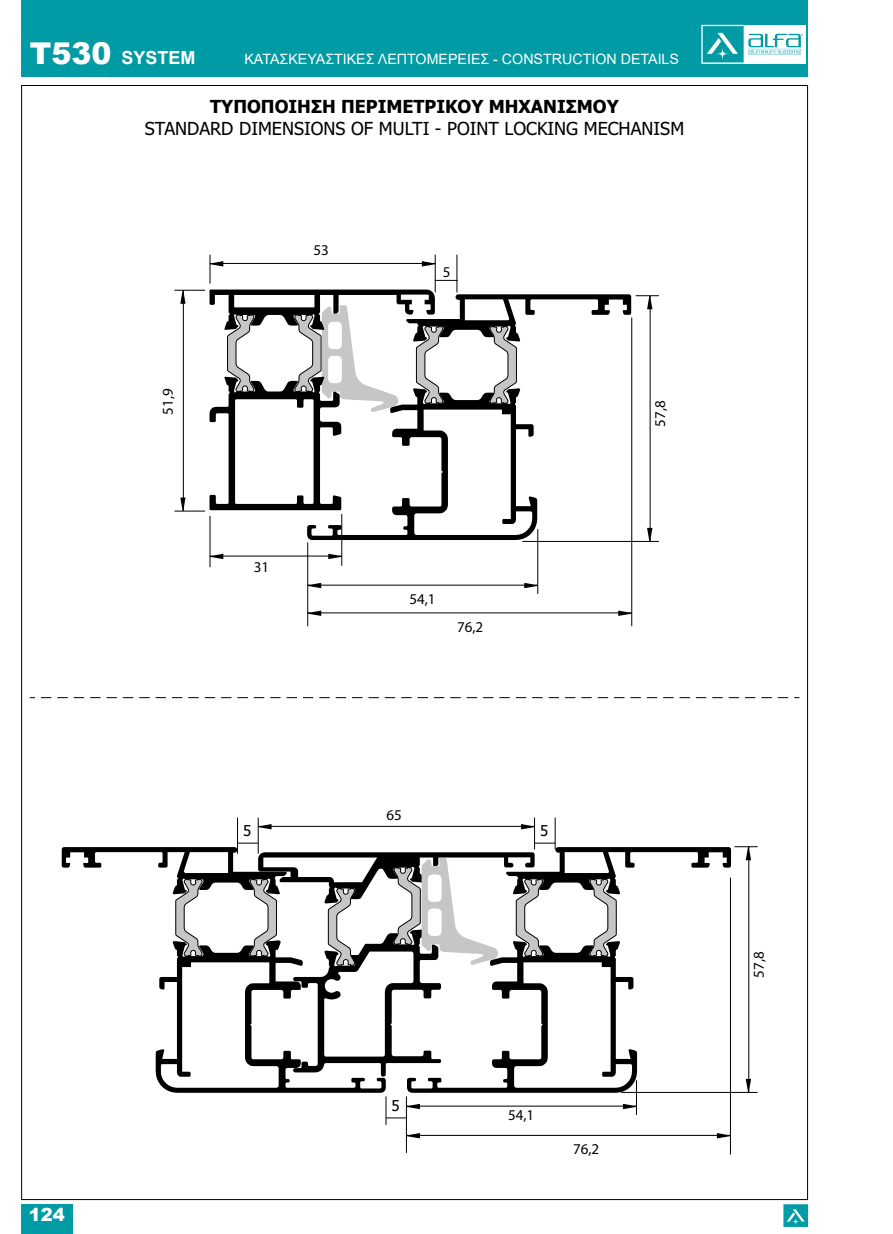
<style>
.page{position:relative;width:893px;height:1234px;background:#fff}
.page>*{position:absolute;margin:0;border:0;box-sizing:border-box;transform-origin:0 0}
.t1{font:18px "Tahoma";color:#000}
.t2{font:700 18px "Tahoma";color:#000}
.t3{font:700 18px "Arial";color:#fff}
.t4{font:900 18px "Arial";color:#fff}
.t5{font:15px "Myriad Pro";color:#010203}
.t6{font:15px "Tahoma";color:#000}
.t7{font:14.25px "Arial";color:#fff}
.s1{font-weight:900;font-size:30px}
</style>
<div class="page">
<div style="left:21px;top:1203px;width:51px;height:30px;background:#009ba4"></div>
<div style="left:21px;top:0;width:787px;height:77px;background:#009ba4"></div>
<div style="left:744px;top:26px;width:61px;height:36px;background:#fff"></div>
<svg style="left:701px;top:25px;width:102px;height:39px"></svg>
<svg style="left:783px;top:1204px;width:25px;height:22px"></svg>
<svg style="left:716px;top:1131px;width:14px;height:7px"></svg>
<svg style="left:405px;top:1131px;width:16px;height:7px"></svg>
<hr style="left:730px;top:877px;width:1px;height:276px;background:#000">
<hr style="left:406px;top:1096px;width:1px;height:56px;background:#000">
<hr style="left:419px;top:1134px;width:299px;height:1px;background:#000">
<svg style="left:520px;top:822px;width:16px;height:8px"></svg>
<svg style="left:257px;top:822px;width:15px;height:8px"></svg>
<hr style="left:555px;top:817px;width:1px;height:31px;background:#000">
<hr style="left:237px;top:817px;width:1px;height:36px;background:#000">
<hr style="left:534px;top:817px;width:1px;height:31px;background:#000">
<hr style="left:258px;top:817px;width:1px;height:36px;background:#000">
<hr style="left:271px;top:826px;width:251px;height:1px;background:#000">
<svg style="left:327px;top:552px;width:16px;height:8px"></svg>
<svg style="left:209px;top:552px;width:15px;height:8px"></svg>
<svg style="left:421px;top:260px;width:14px;height:7px"></svg>
<svg style="left:179px;top:289px;width:8px;height:15px"></svg>
<svg style="left:179px;top:496px;width:8px;height:16px"></svg>
<hr style="left:223px;top:555px;width:106px;height:1px;background:#000">
<hr style="left:210px;top:516px;width:1px;height:50px;background:#000">
<hr style="left:341px;top:514px;width:1px;height:51px;background:#000">
<svg style="left:436px;top:280px;width:21px;height:1px"></svg>
<hr style="left:457px;top:255px;width:1px;height:37px;background:#000">
<hr style="left:435px;top:255px;width:1px;height:37px;background:#000">
<svg style="left:209px;top:255px;width:15px;height:28px"></svg>
<hr style="left:223px;top:263px;width:200px;height:1px;background:#000">
<hr style="left:175px;top:290px;width:30px;height:1px;background:#000">
<hr style="left:175px;top:510px;width:30px;height:1px;background:#000">
<hr style="left:183px;top:303px;width:1px;height:195px;background:#000">
<svg style="left:523px;top:581px;width:16px;height:8px"></svg>
<svg style="left:308px;top:581px;width:14px;height:8px"></svg>
<svg style="left:617px;top:609px;width:16px;height:7px"></svg>
<svg style="left:308px;top:609px;width:14px;height:7px"></svg>
<svg style="left:209px;top:289px;width:450px;height:254px"></svg>
<hr style="left:650px;top:308px;width:1px;height:220px;background:#000">
<hr style="left:537px;top:529px;width:1px;height:64px;background:#000">
<hr style="left:307px;top:542px;width:1px;height:83px;background:#000">
<hr style="left:320px;top:584px;width:205px;height:1px;background:#000">
<hr style="left:631px;top:318px;width:1px;height:307px;background:#000">
<hr style="left:320px;top:612px;width:299px;height:1px;background:#000">
<svg style="left:41px;top:697px;width:758px;height:1px"></svg>
<svg style="left:62px;top:842px;width:695px;height:282px"></svg>
<p class="t3" style="left:30px;top:45px;width:167px"><span class="s1">T530</span> SYSTEM</p>
<p class="t7" style="left:244px;top:49px;width:436px">ΚΑΤΑΣΚΕΥΑΣΤΙΚΕΣ ΛΕΠΤΟΜΕΡΕΙΕΣ - CONSTRUCTION DETAILS</p>
<p class="t2" style="left:210px;top:95px;width:410px">ΤΥΠΟΠΟΙΗΣΗ ΠΕΡΙΜΕΤΡΙΚΟΥ ΜΗΧΑΝΙΣΜΟΥ</p>
<p class="t1" style="left:145px;top:116px;width:541px">STANDARD DIMENSIONS OF MULTI - POINT LOCKING MECHANISM</p>
<p class="t5" style="left:159px;top:414px;width:28px;rotate:-90deg">51,9</p>
<p class="t5" style="left:314px;top:241px;width:17px">53</p>
<p class="t5" style="left:254px;top:558px;width:17px">31</p>
<p class="t5" style="left:443px;top:262px;width:9px">5</p>
<p class="t5" style="left:409px;top:589px;width:28px">54,1</p>
<p class="t5" style="left:457px;top:617px;width:28px">76,2</p>
<p class="t5" style="left:651px;top:426px;width:28px;rotate:-90deg">57,8</p>
<p class="t4" style="left:29px;top:1201px;width:38px">124</p>
<p class="t6" style="left:243px;top:820px;width:10px">5</p>
<p class="t5" style="left:386px;top:805px;width:17px">65</p>
<p class="t6" style="left:392px;top:1095px;width:10px">5</p>
<p class="t6" style="left:540px;top:820px;width:10px">5</p>
<p class="t5" style="left:508px;top:1105px;width:28px">54,1</p>
<p class="t5" style="left:573px;top:1139px;width:28px">76,2</p>
<p class="t5" style="left:749px;top:977px;width:28px;rotate:-90deg">57,8</p>
</div>
